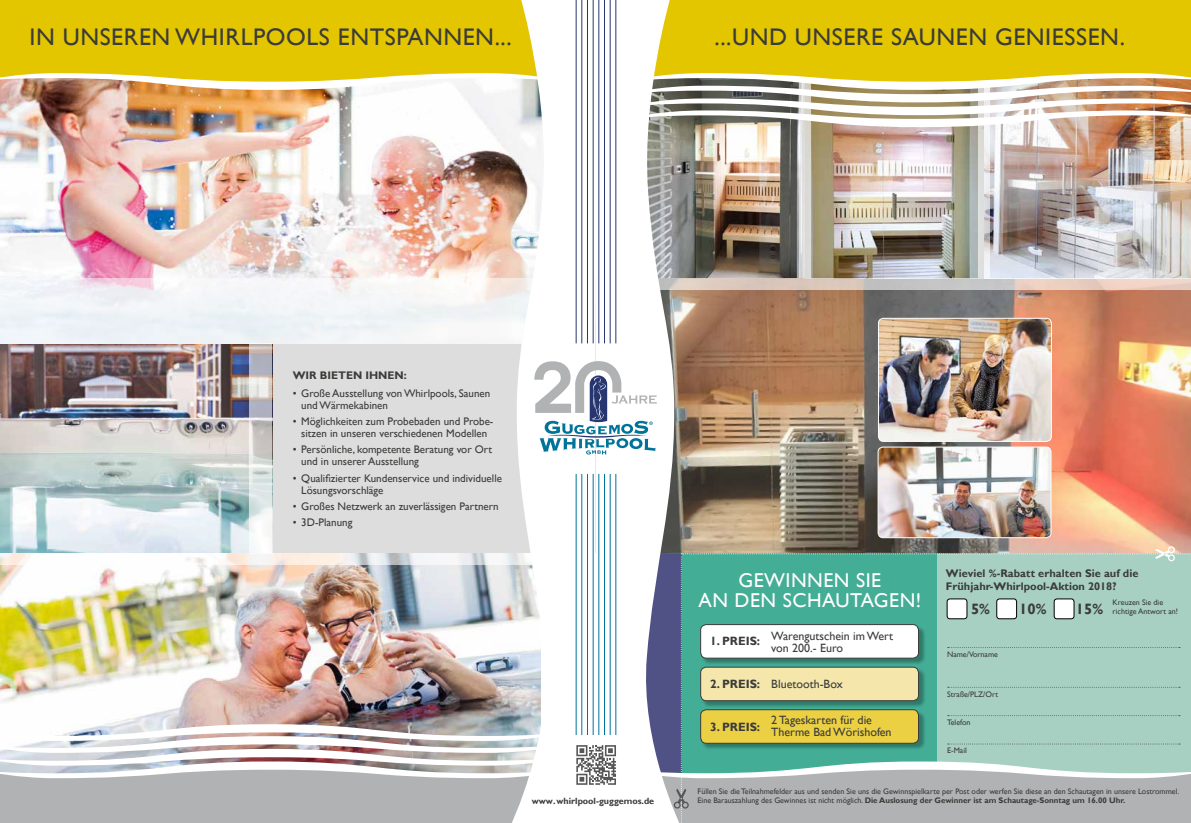
<style>
.page{position:relative;width:1191px;height:823px;background:#fff}
.page>*{position:absolute;margin:0;border:0;box-sizing:border-box;transform-origin:0 0}
.t1{font:24px "Gill Sans";letter-spacing:.025em;color:#3b3b3a}
.t2{font:20px/20px "Gill Sans";letter-spacing:.025em;color:#fff;text-align:center}
.t3{font:700 15px "Gill Sans";color:#3b3b3a}
.t4{font:12px/12px "Gill Sans";color:#3b3b3a}
.t5{font:700 12px "Gill Sans";color:#3b3b3a}
.t6{font:11px/12px "Gill Sans";color:#3b3b3a}
.t7{font:700 11px/13px "Gill Sans";color:#3b3b3a}
.t8{font:700 9px "Gill Sans";color:#3b3b3a}
.t9{font:8px/9px "Gill Sans";color:#3b3b3a}
.s1{font-weight:700}
</style>
<div class="page">
<img style="left:680px;top:127px;width:119px;height:151px">
<div style="left:272px;top:343px;width:275px;height:210px;background:#dadada"></div>
<img style="left:0;top:343px;width:249px;height:203px">
<img style="left:680px;top:289px;width:511px;height:257px">
<img style="left:989px;top:127px;width:202px;height:151px">
<img style="left:811px;top:127px;width:167px;height:151px">
<svg style="left:799px;top:127px;width:12px;height:151px;background:#ddddda"></svg>
<svg style="left:978px;top:127px;width:11px;height:151px;fill:#dddfde"></svg>
<img style="left:0;top:127px;width:510px;height:151px">
<div style="left:0;top:0;width:510px;height:73px;background:#e4c600"></div>
<img style="left:0;top:73px;width:510px;height:54px">
<div style="left:680px;top:0;width:511px;height:73px;background:#e4c600"></div>
<img style="left:680px;top:73px;width:511px;height:54px">
<svg style="left:510px;top:0;width:84px;height:546px"></svg>
<svg style="left:595px;top:0;width:85px;height:546px"></svg>
<svg style="left:533px;top:361px;width:123px;height:93px"></svg>
<hr style="left:576px;top:473px;width:1px;height:261px;background:#007399">
<hr style="left:581px;top:473px;width:1px;height:261px;background:#007399">
<hr style="left:587px;top:473px;width:1px;height:261px;background:#007399">
<hr style="left:593px;top:473px;width:1px;height:261px;background:#007399">
<hr style="left:598px;top:473px;width:1px;height:261px;background:#007399">
<hr style="left:604px;top:473px;width:1px;height:261px;background:#007399">
<hr style="left:610px;top:473px;width:1px;height:261px;background:#007399">
<hr style="left:615px;top:473px;width:1px;height:261px;background:#007399">
<hr style="left:576px;top:0;width:1px;height:343px;background:#27366e">
<hr style="left:581px;top:0;width:1px;height:343px;background:#27366e">
<hr style="left:587px;top:0;width:1px;height:343px;background:#27366e">
<hr style="left:593px;top:0;width:1px;height:343px;background:#27366e">
<hr style="left:598px;top:0;width:1px;height:343px;background:#27366e">
<hr style="left:604px;top:0;width:1px;height:343px;background:#27366e">
<hr style="left:610px;top:0;width:1px;height:343px;background:#27366e">
<hr style="left:615px;top:0;width:1px;height:343px;background:#27366e">
<svg style="left:649px;top:278px;width:542px;height:11px;background:#daccc4"></svg>
<img style="left:879px;top:447px;width:172px;height:90px">
<div style="left:877px;top:446px;width:174px;height:92px;border:1px solid #fff;border-radius:5px"></div>
<img style="left:878px;top:318px;width:173px;height:123px">
<div style="left:878px;top:317px;width:173px;height:124px;border:1px solid #fff;border-radius:5px"></div>
<img style="left:0;top:546px;width:1191px;height:277px">
<div style="left:701px;top:624px;width:225px;height:41px;background:#000;opacity:.3"></div>
<div style="left:700px;top:624px;width:218px;height:33px;background:#fff;border-radius:6px"></div>
<div style="left:700px;top:624px;width:218px;height:34px;border:1px solid #3b3b3a;border-radius:6px"></div>
<div style="left:701px;top:667px;width:225px;height:40px;background:#000;opacity:.3"></div>
<div style="left:700px;top:666px;width:218px;height:34px;background:#f5e7ac;border-radius:6px"></div>
<div style="left:700px;top:666px;width:218px;height:34px;border:1px solid #3b3b3a;border-radius:6px"></div>
<div style="left:701px;top:709px;width:225px;height:41px;background:#000;opacity:.3"></div>
<div style="left:700px;top:709px;width:218px;height:33px;background:#ebd044;border-radius:6px"></div>
<div style="left:700px;top:709px;width:218px;height:34px;border:1px solid #3b3b3a;border-radius:6px"></div>
<svg style="left:0;top:278px;width:557px;height:65px;fill:#f1f5f7"></svg>
<svg style="left:0;top:553px;width:546px;height:11px"></svg>
<svg style="left:249px;top:344px;width:23px;height:209px"></svg>
<h1 class="t1" style="left:30px;top:23px;width:483px">IN UNSEREN WHIRLPOOLS ENTSPANNEN...</h1>
<h1 class="t1" style="left:714px;top:23px;width:412px">...UND UNSERE SAUNEN GENIESSEN.</h1>
<h3 class="t7" style="left:293px;top:369px;width:115px">WIR BIETEN IHNEN:</h3>
<h3 class="t6" style="left:301px;top:387px;width:190px;text-indent:-9px">• Große Ausstellung von Whirlpools, Saunen und Wärmekabinen</h3>
<h3 class="t6" style="left:293px;top:415px;width:202px;text-align:center">• Möglichkeiten zum Probebaden und Probe&shy;sitzen in unseren verschiedenen Modellen</h3>
<h3 class="t6" style="left:301px;top:443px;width:192px;text-indent:-9px">• Persönliche, kompetente Beratung vor Ort und in unserer Ausstellung</h3>
<h3 class="t6" style="left:301px;top:471px;width:202px;text-indent:-9px">• Qualifizierter Kundenservice und individuelle<br>Lösungsvorschläge</h3>
<h3 class="t6" style="left:293px;top:499px;width:207px">• Großes Netzwerk an zuverlässigen Partnern</h3>
<h3 class="t6" style="left:293px;top:515px;width:61px">• 3D-Planung</h3>
<h2 class="t2" style="left:698px;top:570px;width:224px">GEWINNEN SIE<br>AN DEN SCHAUTAGEN!</h2>
<h3 class="t7" style="left:946px;top:566px;width:194px">Wieviel %-Rabatt erhalten Sie auf die<br>Frühjahr-Whirlpool-Aktion 2018?</h3>
<h3 class="t3" style="left:971px;top:599px;width:21px">5%</h3>
<h3 class="t3" style="left:1019px;top:599px;width:29px">10%</h3>
<h3 class="t3" style="left:1075px;top:599px;width:29px">15%</h3>
<p class="t9" style="left:947px;top:649px;width:52px">Name/Vorname</p>
<p class="t9" style="left:947px;top:689px;width:52px">Straße/PLZ/Ort</p>
<p class="t9" style="left:947px;top:717px;width:25px">Telefon</p>
<p class="t9" style="left:947px;top:745px;width:21px">E-Mail</p>
<p class="t9" style="left:1112px;top:598px;width:67px">Kreuzen Sie die richtige Antwort an!</p>
<h3 class="t4" style="left:771px;top:629px;width:123px">Warengutschein im Wert von 200.- Euro</h3>
<h3 class="t5" style="left:710px;top:633px;width:52px">1. PREIS:</h3>
<h3 class="t5" style="left:710px;top:676px;width:52px">2. PREIS:</h3>
<h3 class="t5" style="left:710px;top:718px;width:52px">3. PREIS:</h3>
<h3 class="t4" style="left:771px;top:677px;width:73px">Bluetooth-Box</h3>
<h3 class="t4" style="left:771px;top:714px;width:122px">2 Tageskarten für die<br>Therme Bad Wörishofen</h3>
<p class="t8" style="left:531px;top:795px;width:124px">www.whirlpool-guggemos.de</p>
<p class="t9" style="left:697px;top:787px;width:483px">Füllen Sie die Teilnahmefelder aus und senden Sie uns die Gewinnspielkarte per Post oder werfen Sie diese an den Schautagen in unsere Lostrommel.<br>Eine Barauszahlung des Gewinnes ist nicht möglich. <span class="s1">Die Auslosung der Gewinner ist am Schautage-Sonntag um 16.00 Uhr.</span></p>
</div>
